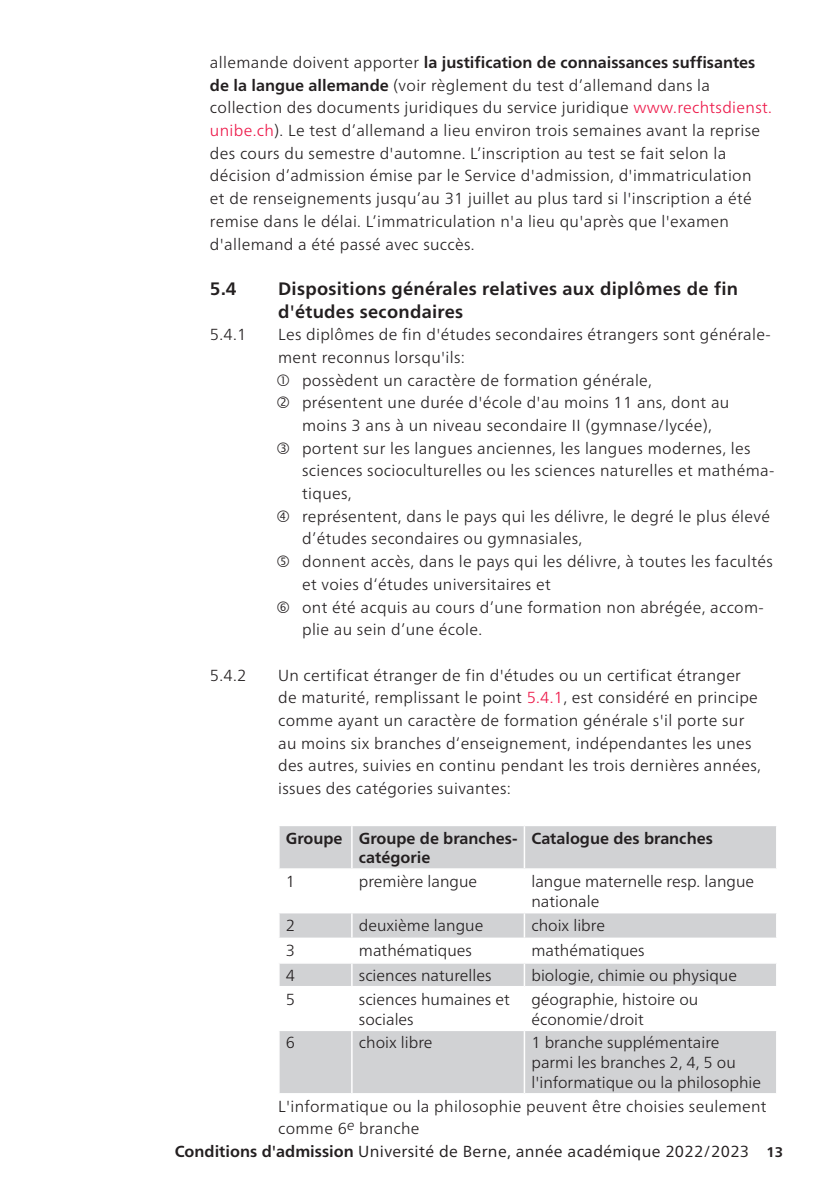
<style>
.page{position:relative;width:840px;height:1191px;background:#fff}
.page>*{position:absolute;margin:0;border:0;box-sizing:border-box;transform-origin:0 0}
._2__Untertitel_9pt_b{font:700 18px/22.6px "Frutiger Neue LT Pro";letter-spacing:.015em;color:#231f20}
._5__Grundtext_8pt{font:300 16px/22.6px "Frutiger Neue LT Pro";letter-spacing:.02em;color:#231f20}
._9__Tabellentext_Fru{font:300 16px/19.8px "Frutiger Neue LT Pro";color:#231f20}
._5b_Grundtext_8_pt_E{font:300 16px/22.6px "Frutiger Neue LT Pro";letter-spacing:.02em;color:#231f20}
.t1{font:16px "Frutiger Neue LT Pro";letter-spacing:.02em;color:#231f20}
._9__Tabellentext_Fru-2{font:700 16px/19.8px "Frutiger Neue LT Pro";color:#231f20}
.s1{font-weight:700}
.s2{color:#ed1748}
.s3{font-weight:700;font-size:14px}
</style>
<div class="page">
<svg style="left:279px;top:826px;width:496px;height:267px;fill:#d1d2d4"></svg>
<svg style="left:279px;top:939px;width:496px;height:90px"></svg>
<hr style="left:278px;top:868px;width:73px;height:1px;background:#fff">
<hr style="left:351px;top:868px;width:173px;height:1px;background:#fff">
<hr style="left:524px;top:868px;width:253px;height:1px;background:#fff">
<hr style="left:278px;top:912px;width:73px;height:1px;background:#fff">
<hr style="left:351px;top:912px;width:173px;height:1px;background:#fff">
<hr style="left:524px;top:912px;width:253px;height:1px;background:#fff">
<hr style="left:278px;top:937px;width:73px;height:2px;background:#fff">
<hr style="left:351px;top:937px;width:173px;height:2px;background:#fff">
<hr style="left:524px;top:937px;width:253px;height:2px;background:#fff">
<hr style="left:278px;top:962px;width:73px;height:1px;background:#fff">
<hr style="left:351px;top:962px;width:173px;height:1px;background:#fff">
<hr style="left:524px;top:962px;width:253px;height:1px;background:#fff">
<hr style="left:278px;top:986px;width:73px;height:1px;background:#fff">
<hr style="left:351px;top:986px;width:173px;height:1px;background:#fff">
<hr style="left:524px;top:986px;width:253px;height:1px;background:#fff">
<hr style="left:278px;top:1029px;width:73px;height:2px;background:#fff">
<hr style="left:351px;top:1029px;width:173px;height:2px;background:#fff">
<hr style="left:524px;top:1029px;width:253px;height:2px;background:#fff">
<hr style="left:351px;top:826px;width:1px;height:42px;background:#fff">
<hr style="left:523px;top:826px;width:2px;height:42px;background:#fff">
<hr style="left:351px;top:869px;width:1px;height:43px;background:#fff">
<hr style="left:523px;top:869px;width:2px;height:43px;background:#fff">
<hr style="left:523px;top:913px;width:2px;height:24px;background:#fff">
<hr style="left:523px;top:939px;width:2px;height:23px;background:#fff">
<svg style="left:351px;top:913px;width:1px;height:73px"></svg>
<hr style="left:523px;top:963px;width:2px;height:23px;background:#fff">
<hr style="left:351px;top:987px;width:1px;height:42px;background:#fff">
<hr style="left:523px;top:987px;width:2px;height:42px;background:#fff">
<hr style="left:351px;top:1031px;width:1px;height:62px;background:#fff">
<hr style="left:523px;top:1031px;width:2px;height:62px;background:#fff">
<p class="_5__Grundtext_8pt" style="left:210px;top:51px;width:563px">allemande doivent apporter <span class="s1">la justification de connaissances suffisantes de la langue allemande</span> (voir règlement du test d’allemand dans la collection des documents juridiques du service juridique <span class="s2">www.rechtsdienst. unibe.ch</span>). Le test d’allemand a lieu environ trois semaines avant la reprise des cours du semestre d'automne. L’inscription au test se fait selon la décision d’admission émise par le Service d'admission, d'immatriculation<br>et de renseignements jusqu’au 31 juillet au plus tard si l'inscription a été remise dans le délai. L’immatriculation n'a lieu qu'après que l'examen d'allemand a été passé avec succès.</p>
<p class="_2__Untertitel_9pt_b" style="left:210px;top:277px;width:28px">5.4</p>
<p class="_2__Untertitel_9pt_b" style="left:278px;top:277px;width:461px">Dispositions générales relatives aux diplômes de fin d'études secondaires</p>
<p class="_5__Grundtext_8pt" style="left:210px;top:323px;width:38px">5.4.1</p>
<p class="_5__Grundtext_8pt" style="left:278px;top:323px;width:494px">Les diplômes de fin d'études secondaires étrangers sont générale&shy;ment reconnus lorsqu'ils:</p>
<p class="_5__Grundtext_8pt" style="left:302px;top:368px;width:351px">possèdent un caractère de formation générale,</p>
<p class="_5__Grundtext_8pt" style="left:302px;top:391px;width:428px">présentent une durée d'école d'au moins 11 ans, dont au moins 3 ans à un niveau secondaire II (gymnase/lycée),</p>
<p class="_5__Grundtext_8pt" style="left:302px;top:437px;width:473px">portent sur les langues anciennes, les langues modernes, les sciences socioculturelles ou les sciences naturelles et mathéma&shy;tiques,</p>
<p class="_5__Grundtext_8pt" style="left:302px;top:505px;width:469px">représentent, dans le pays qui les délivre, le degré le plus élevé d’études secondaires ou gymnasiales,</p>
<p class="_5__Grundtext_8pt" style="left:302px;top:550px;width:472px">donnent accès, dans le pays qui les délivre, à toutes les facultés et voies d‘études universitaires et</p>
<p class="_5__Grundtext_8pt" style="left:302px;top:595px;width:463px">ont été acquis au cours d’une formation non abrégée, accom&shy;plie au sein d’une école.</p>
<p class="_5__Grundtext_8pt" style="left:210px;top:663px;width:38px">5.4.2</p>
<p class="_5__Grundtext_8pt" style="left:278px;top:663px;width:484px">Un certificat étranger de fin d'études ou un certificat étranger de maturité, remplissant le point <span class="s2">5.4.1</span>, est considéré en principe comme ayant un caractère de formation générale s'il porte sur au moins six branches d‘enseignement, indépendantes les unes des autres, suivies en continu pendant les trois dernières années, issues des catégories suivantes:</p>
<p class="_9__Tabellentext_Fru-2" style="left:286px;top:828px;width:58px">Groupe</p>
<p class="_9__Tabellentext_Fru-2" style="left:358px;top:828px;width:160px">Groupe de branches&shy;catégorie</p>
<p class="_9__Tabellentext_Fru-2" style="left:531px;top:828px;width:183px">Catalogue des branches</p>
<p class="_9__Tabellentext_Fru" style="left:286px;top:871px;width:11px">1</p>
<p class="_9__Tabellentext_Fru" style="left:358px;top:871px;width:120px">première langue</p>
<p class="_9__Tabellentext_Fru" style="left:531px;top:871px;width:224px">langue maternelle resp. langue nationale</p>
<p class="_9__Tabellentext_Fru" style="left:286px;top:915px;width:11px">2</p>
<p class="_9__Tabellentext_Fru" style="left:358px;top:915px;width:126px">deuxième langue</p>
<p class="_9__Tabellentext_Fru" style="left:531px;top:915px;width:75px">choix libre</p>
<p class="_9__Tabellentext_Fru" style="left:286px;top:940px;width:11px">3</p>
<p class="_9__Tabellentext_Fru" style="left:358px;top:940px;width:115px">mathématiques</p>
<p class="_9__Tabellentext_Fru" style="left:531px;top:940px;width:115px">mathématiques</p>
<p class="_9__Tabellentext_Fru" style="left:286px;top:965px;width:11px">4</p>
<p class="_9__Tabellentext_Fru" style="left:358px;top:965px;width:134px">sciences naturelles</p>
<p class="_9__Tabellentext_Fru" style="left:531px;top:965px;width:207px">biologie, chimie ou physique</p>
<p class="_9__Tabellentext_Fru" style="left:286px;top:989px;width:11px">5</p>
<p class="_9__Tabellentext_Fru" style="left:358px;top:989px;width:152px">sciences humaines et sociales</p>
<p class="_9__Tabellentext_Fru" style="left:531px;top:989px;width:168px">géographie, histoire ou économie/droit</p>
<p class="_9__Tabellentext_Fru" style="left:286px;top:1032px;width:11px">6</p>
<p class="_9__Tabellentext_Fru" style="left:358px;top:1032px;width:75px">choix libre</p>
<p class="_9__Tabellentext_Fru" style="left:531px;top:1032px;width:231px">1 branche supplémentaire parmi les branches 2, 4, 5 ou l'informatique ou la philosophie</p>
<p class="_5b_Grundtext_8_pt_E" style="left:278px;top:1094px;width:489px">L'informatique ou la philosophie peuvent être choisies seulement comme 6<sup>e</sup> branche</p>
<p class="t1" style="left:174px;top:1141px;width:609px"><span class="s1">Conditions d'admission</span> Université de Berne, année académique 2022/2023 <span class="s3">13</span></p>
</div>
